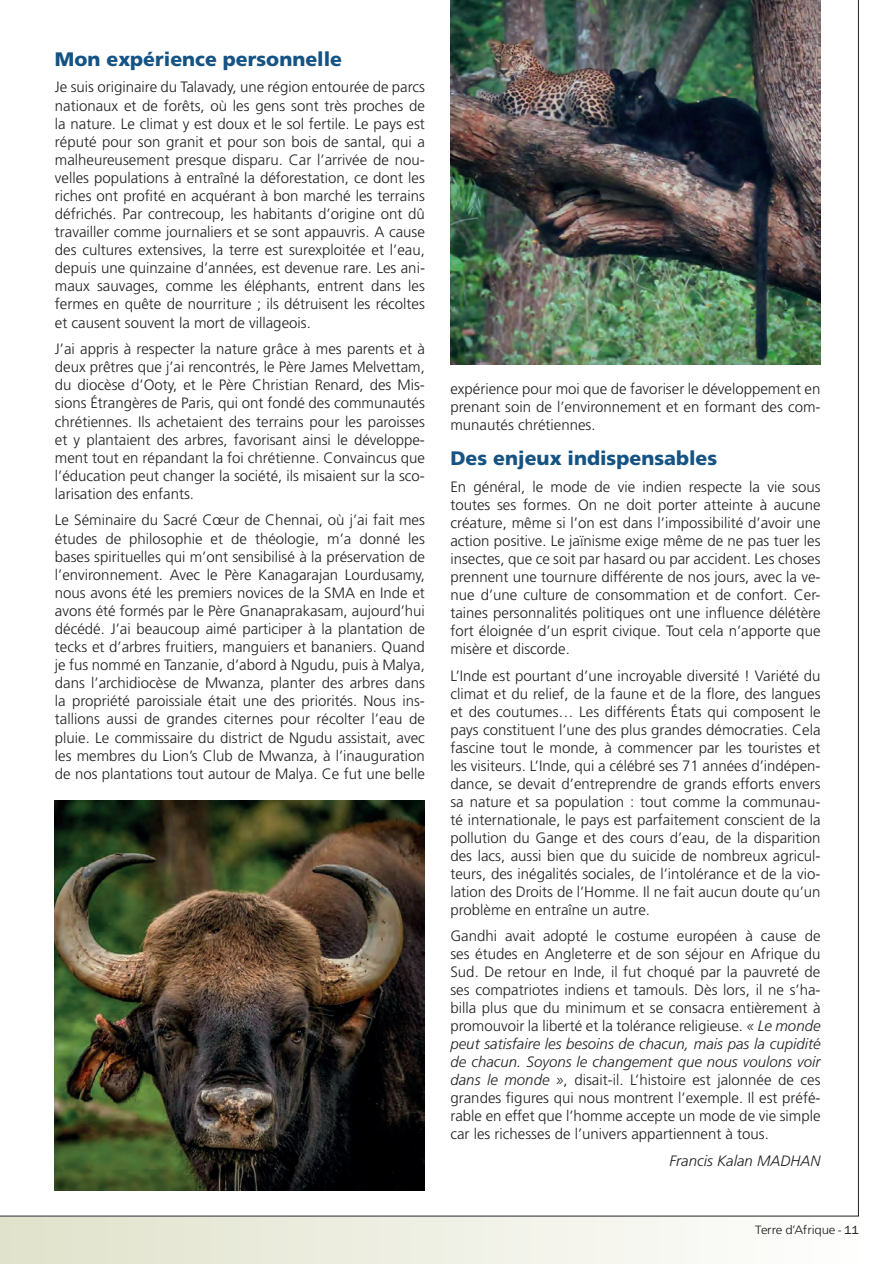
<style>
.page{position:relative;width:893px;height:1264px;background:#fff}
.page>*{position:absolute;margin:0;border:0;box-sizing:border-box;transform-origin:0 0}
.t1{font:900 19.5px "Frutiger";color:#145383}
.t2{font:300 15px/18.1px "Frutiger";color:#231f20;text-align:justify}
.t3{font:italic 300 15px "Frutiger";color:#231f20}
.t4{font:300 12px "Frutiger";letter-spacing:-.015em;color:#231f20;scale:1.1 1}
.s1{font-style:italic}
.s2{font-family:"Franklin Gothic";font-weight:400}
</style>
<div class="page">
<svg style="left:0;top:1216px;width:859px;height:47px"></svg>
<img style="left:1px;top:0;width:858px;height:1216px">
<h1 class="t1" style="left:55px;top:47px;width:289px">Mon expérience personnelle</h1>
<p class="t2" style="left:55px;top:78px;width:371px">Je suis originaire du Talavady, une région entourée de parcs nationaux et de forêts, où les gens sont très proches de la nature. Le climat y est doux et le sol fertile. Le pays est réputé pour son granit et pour son bois de santal, qui a malheureusement presque disparu. Car l’arrivée de nou&shy;velles populations à entraîné la déforestation, ce dont les riches ont profité en acquérant à bon marché les terrains défrichés. Par contrecoup, les habitants d’origine ont dû travailler comme journaliers et se sont appauvris. A cause des cultures extensives, la terre est surexploitée et l’eau, depuis une quinzaine d’années, est devenue rare. Les ani&shy;maux sauvages, comme les éléphants, entrent dans les fermes en quête de nourriture ; ils détruisent les récoltes et causent souvent la mort de villageois.</p>
<p class="t2" style="left:55px;top:340px;width:371px">J’ai appris à respecter la nature grâce à mes parents et à deux prêtres que j’ai rencontrés, le Père James Melvettam, du diocèse d’Ooty, et le Père Christian Renard, des Mis&shy;sions Étrangères de Paris, qui ont fondé des communautés chrétiennes. Ils achetaient des terrains pour les paroisses et y plantaient des arbres, favorisant ainsi le développe&shy;ment tout en répandant la foi chrétienne. Convaincus que l’éducation peut changer la société, ils misaient sur la sco&shy;larisation des enfants.</p>
<p class="t2" style="left:55px;top:511px;width:371px">Le Séminaire du Sacré Cœur de Chennai, où j’ai fait mes études de philosophie et de théologie, m’a donné les bases spirituelles qui m’ont sensibilisé à la préservation de l’environnement. Avec le Père Kanagarajan Lourdusamy, nous avons été les premiers novices de la SMA en Inde et avons été formés par le Père Gnanaprakasam, aujourd’hui décédé. J’ai beaucoup aimé participer à la plantation de tecks et d’arbres fruitiers, manguiers et bananiers. Quand je fus nommé en Tanzanie, d’abord à Ngudu, puis à Malya, dans l’archidiocèse de Mwanza, planter des arbres dans la propriété paroissiale était une des priorités. Nous ins&shy;tallions aussi de grandes citernes pour récolter l’eau de pluie. Le commissaire du district de Ngudu assistait, avec les membres du Lion’s Club de Mwanza, à l’inauguration de nos plantations tout autour de Malya. Ce fut une belle</p>
<p class="t2" style="left:450px;top:380px;width:371px">expérience pour moi que de favoriser le développement en prenant soin de l’environnement et en formant des com&shy;munautés chrétiennes.</p>
<h1 class="t1" style="left:450px;top:446px;width:268px">Des enjeux indispensables</h1>
<p class="t2" style="left:450px;top:477px;width:371px">En général, le mode de vie indien respecte la vie sous toutes ses formes. On ne doit porter atteinte à aucune créature, même si l’on est dans l’impossibilité d’avoir une action positive. Le jaïnisme exige même de ne pas tuer les insectes, que ce soit par hasard ou par accident. Les choses prennent une tournure différente de nos jours, avec la ve&shy;nue d’une culture de consommation et de confort. Cer&shy;taines personnalités politiques ont une influence délétère fort éloignée d’un esprit civique. Tout cela n’apporte que misère et discorde.</p>
<p class="t2" style="left:450px;top:666px;width:371px">L’Inde est pourtant d’une incroyable diversité ! Variété du climat et du relief, de la faune et de la flore, des langues et des coutumes… Les différents États qui composent le pays constituent l’une des plus grandes démocraties. Cela fascine tout le monde, à commencer par les touristes et les visiteurs. L’Inde, qui a célébré ses 71 années d’indépen&shy;dance, se devait d’entreprendre de grands efforts envers sa nature et sa population : tout comme la communau&shy;té internationale, le pays est parfaitement conscient de la pollution du Gange et des cours d’eau, de la disparition des lacs, aussi bien que du suicide de nombreux agricul&shy;teurs, des inégalités sociales, de l’intolérance et de la vio&shy;lation des Droits de l’Homme. Il ne fait aucun doute qu’un problème en entraîne un autre.</p>
<p class="t2" style="left:450px;top:926px;width:371px">Gandhi avait adopté le costume européen à cause de ses études en Angleterre et de son séjour en Afrique du Sud. De retour en Inde, il fut choqué par la pauvreté de ses compatriotes indiens et tamouls. Dès lors, il ne s’ha&shy;billa plus que du minimum et se consacra entièrement à promouvoir la liberté et la tolérance religieuse. <span class="s1">« Le monde peut satisfaire les besoins de chacun, mais pas la cupidité de chacun. Soyons le changement que nous voulons voir dans le monde »</span>, disait-il. L’histoire est jalonnée de ces grandes figures qui nous montrent l’exemple. Il est préfé&shy;rable en effet que l’homme accepte un mode de vie simple car les richesses de l’univers appartiennent à tous.</p>
<p class="t3" style="left:669px;top:1151px;width:152px">Francis Kalan MADHAN</p>
<p class="t4" style="left:755px;top:1223px;width:96px">Terre d’Afrique <span class="s2">- 11</span></p>
</div>
